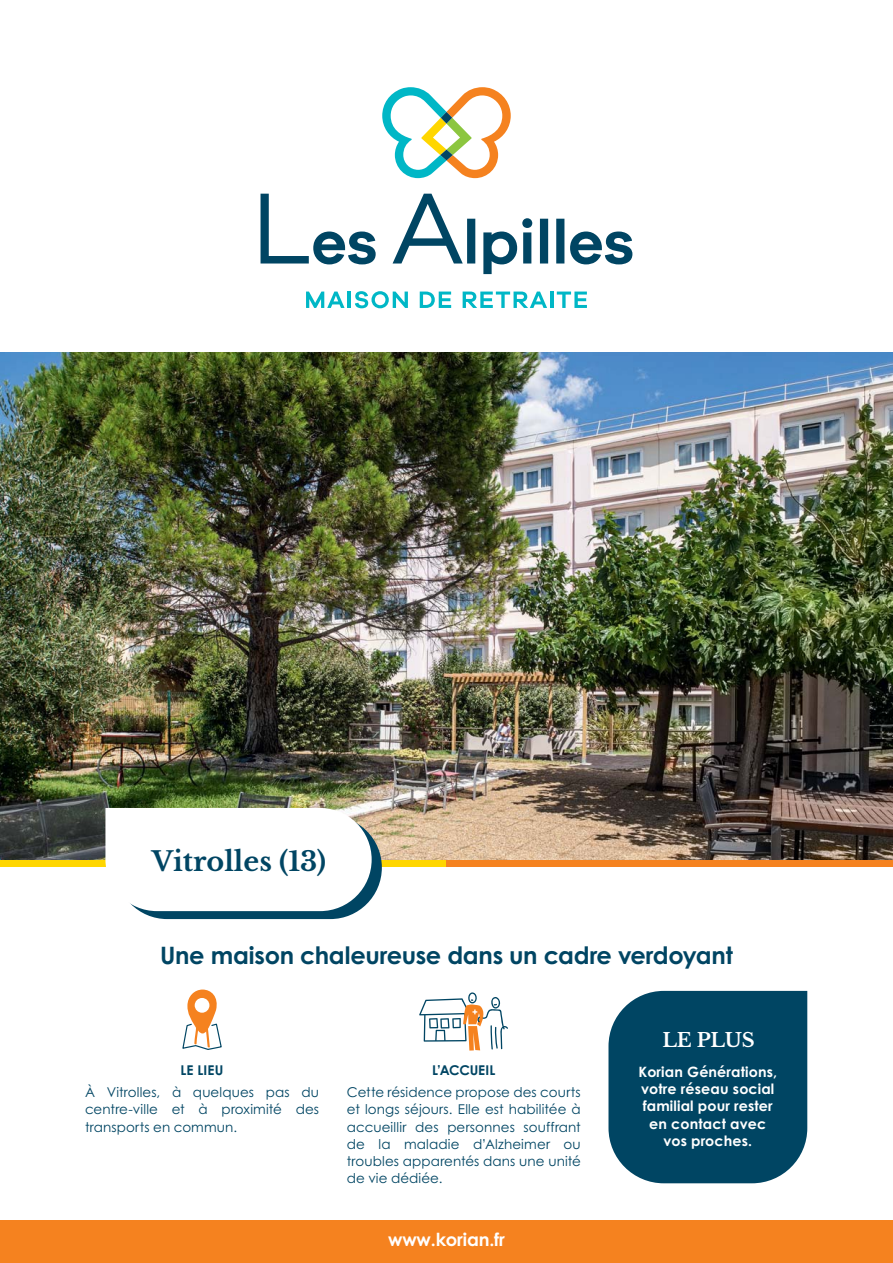
<style>
.page{position:relative;width:893px;height:1263px;background:#fff}
.page>*{position:absolute;margin:0;border:0;box-sizing:border-box;transform-origin:0 0}
.t1{font:700 27px "Libre Baskerville";color:#004563}
.t2{font:700 24px "Century Gothic Std";letter-spacing:-.01em;color:#004563}
.t3{font:700 19.5px "Libre Baskerville";letter-spacing:-.01em;color:#fff}
.t4{font:700 18px "Century Gothic Std";letter-spacing:-.01em;color:#fff}
.t5{font:700 14.25px/17.1px "Century Gothic Std";letter-spacing:.01em;color:#fff;text-align:center}
.t6{font:13.5px/17.2px "Century Gothic Std";letter-spacing:.01em;color:#004563;text-align:justify}
.t7{font:700 13.5px "Century Gothic Std";letter-spacing:.005em;color:#004563}
</style>
<div class="page">
<img style="left:0;top:352px;width:893px;height:508px">
<div style="left:0;top:860px;width:446px;height:7px;background:#ffd600"></div>
<div style="left:446px;top:860px;width:447px;height:7px;background:#f5821f"></div>
<div style="left:608px;top:991px;width:199px;height:192px;background:#004563"></div>
<svg style="left:105px;top:808px;width:277px;height:111px"></svg>
<svg style="left:419px;top:992px;width:89px;height:58px"></svg>
<svg style="left:182px;top:989px;width:40px;height:61px"></svg>
<div style="left:195px;top:998px;width:14px;height:15px;background:#fff;border-radius:50%"></div>
<div style="left:0;top:1220px;width:893px;height:43px;background:#f5821f"></div>
<svg style="left:382px;top:87px;width:129px;height:91px"></svg>
<svg style="left:306px;top:292px;width:39px;height:16px"></svg>
<hr style="left:347px;top:292px;width:4px;height:16px;background:#00b7c6">
<svg style="left:355px;top:291px;width:53px;height:17px"></svg>
<svg style="left:420px;top:292px;width:31px;height:16px"></svg>
<svg style="left:463px;top:292px;width:84px;height:16px"></svg>
<hr style="left:550px;top:292px;width:3px;height:16px;background:#00b7c6">
<svg style="left:557px;top:292px;width:30px;height:16px"></svg>
<svg style="left:261px;top:194px;width:371px;height:80px"></svg>
<h1 class="t1" style="left:152px;top:845px;width:176px">Vitrolles (13)</h1>
<h2 class="t2" style="left:160px;top:947px;width:574px">Une maison chaleureuse dans un cadre verdoyant</h2>
<p class="t7" style="left:181px;top:1065px;width:45px">LE LIEU</p>
<p class="t7" style="left:432px;top:1065px;width:65px">L’ACCUEIL</p>
<p class="t6" style="left:85px;top:1085px;width:236px">À Vitrolles, à quelques pas du centre-ville et à proximité des transports en commun.</p>
<p class="t6" style="left:347px;top:1085px;width:235px">Cette résidence propose des courts et longs séjours. Elle est habilitée à accueillir des personnes souffrant de la maladie d’Alzheimer ou troubles apparentés dans une unité de vie dédiée.</p>
<h3 class="t4" style="left:388px;top:1233px;width:118px">www.korian.fr</h3>
<h3 class="t3" style="left:662px;top:1028px;width:94px">LE PLUS</h3>
<p class="t5" style="left:638px;top:1065px;width:140px">Korian Générations, votre réseau social familial pour rester en contact avec vos proches.</p>
</div>
